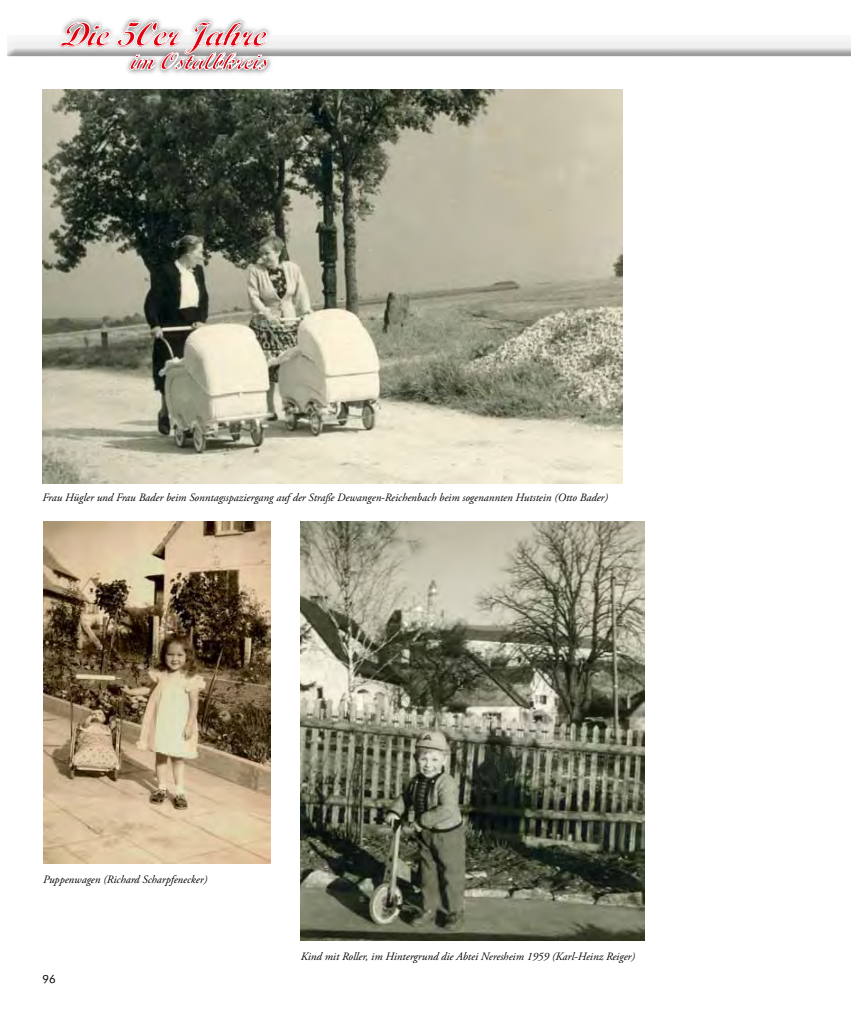
<style>
.page{position:relative;width:851px;height:1010px;background:#fff}
.page>*{position:absolute;margin:0;border:0;box-sizing:border-box;transform-origin:0 0}
.t1{font:italic 33.62px "Script MT Bold";color:#e3000f}
.t2{font:italic 23.5px "Script MT Bold";color:#e3000f;scale:1.04 1}
.t3{font:italic 11.25px "Adobe Garamond Pro";color:#000}
.t4{font:11.25px "Futura BT";color:#000}
</style>
<div class="page">
<img style="left:68px;top:18px;width:200px;height:56px">
<svg style="left:7px;top:22px;width:843px;height:48px"></svg>
<img style="left:43px;top:89px;width:579px;height:394px">
<img style="left:43px;top:522px;width:227px;height:342px">
<img style="left:301px;top:522px;width:343px;height:419px">
<h1 class="t1" style="left:60px;top:14px;width:217px">Die50erJahre</h1>
<h2 class="t2" style="left:130px;top:47px;width:142px">im Ostalbkreis</h2>
<p class="t3" style="left:43px;top:491px;width:567px">Frau Hügler und Frau Bader beim Sonntagsspaziergang auf der Straße Dewangen-Reichenbach beim sogenannten Hutstein (Otto Bader)</p>
<p class="t3" style="left:43px;top:873px;width:166px">Puppenwagen (Richard Scharpfenecker)</p>
<p class="t4" style="left:43px;top:972px;width:15px">96</p>
<p class="t3" style="left:301px;top:949px;width:336px">Kind mit Roller, im Hintergrund die Abtei Neresheim 1959 (Karl-Heinz Reiger)</p>
</div>
